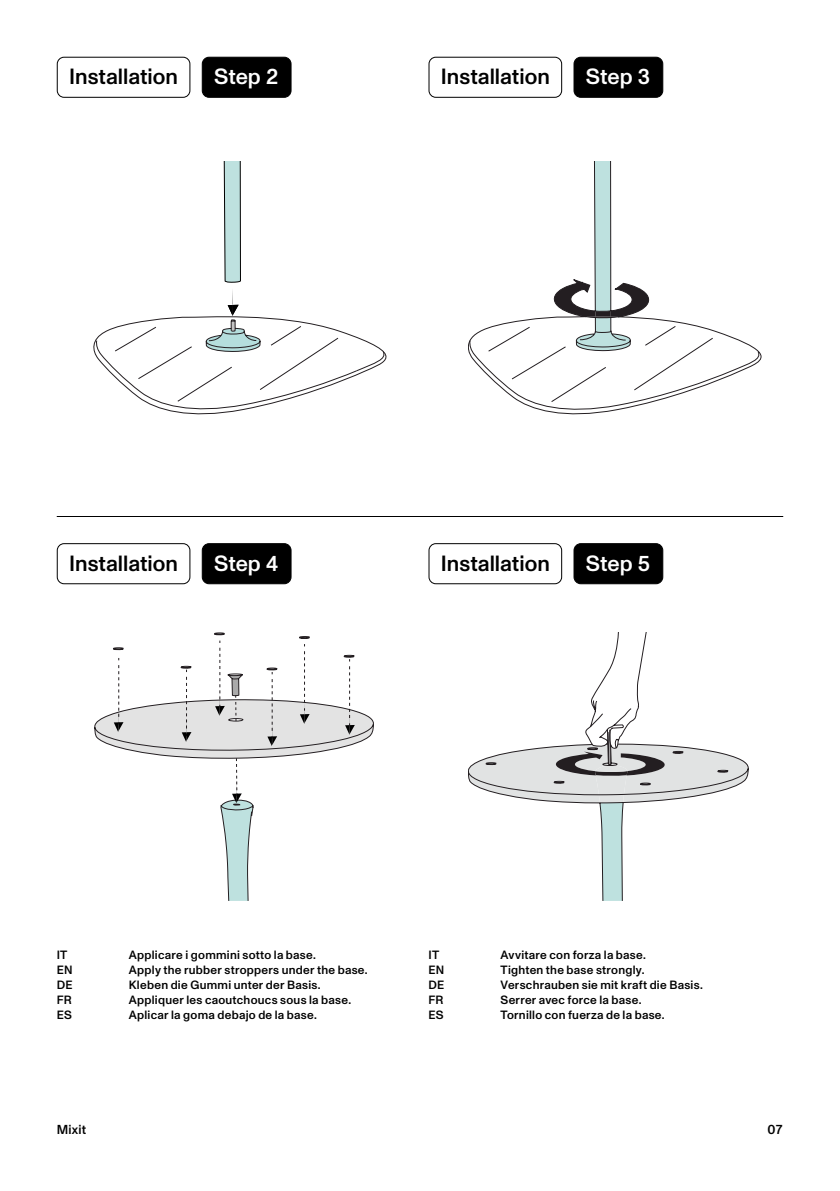
<style>
.page{position:relative;width:840px;height:1191px;background:#fff}
.page>*{position:absolute;margin:0;border:0;box-sizing:border-box;transform-origin:0 0}
.t1{font:500 22px "ABC Monument Grotesk";color:#000}
.t2{font:500 22px "ABC Monument Grotesk";color:#fff}
.t3{font:500 13px "ABC Monument Grotesk";letter-spacing:.02em;color:#000}
.t4{font:500 12px "ABC Monument Grotesk";letter-spacing:.02em;color:#000}
</style>
<div class="page">
<svg style="left:94px;top:161px;width:292px;height:253px"></svg>
<svg style="left:468px;top:161px;width:292px;height:253px"></svg>
<svg style="left:95px;top:632px;width:278px;height:269px"></svg>
<svg style="left:468px;top:632px;width:279px;height:269px"></svg>
<hr style="left:57px;top:516px;width:725px;height:1px;background:#000">
<div style="left:57px;top:57px;width:133px;height:41px;border:1px solid #000;border-radius:7px"></div>
<div style="left:57px;top:543px;width:133px;height:41px;border:1px solid #000;border-radius:7px"></div>
<div style="left:428px;top:57px;width:134px;height:41px;border:1px solid #000;border-radius:7px"></div>
<div style="left:428px;top:543px;width:134px;height:41px;border:1px solid #000;border-radius:7px"></div>
<div style="left:202px;top:57px;width:89px;height:40px;background:#000;border-radius:7px"></div>
<div style="left:202px;top:57px;width:89px;height:41px;border:1px solid #000;border-radius:7px"></div>
<div style="left:202px;top:543px;width:89px;height:41px;background:#000;border-radius:7px"></div>
<div style="left:202px;top:543px;width:89px;height:41px;border:1px solid #000;border-radius:7px"></div>
<div style="left:573px;top:57px;width:89px;height:40px;background:#000;border-radius:7px"></div>
<div style="left:573px;top:57px;width:90px;height:41px;border:1px solid #000;border-radius:7px"></div>
<div style="left:573px;top:543px;width:89px;height:41px;background:#000;border-radius:7px"></div>
<div style="left:573px;top:543px;width:90px;height:41px;border:1px solid #000;border-radius:7px"></div>
<h1 class="t1" style="left:69px;top:64px;width:110px">Installation</h1>
<h1 class="t2" style="left:214px;top:64px;width:67px">Step 2</h1>
<h1 class="t1" style="left:440px;top:64px;width:110px">Installation</h1>
<h1 class="t2" style="left:585px;top:64px;width:67px">Step 3</h1>
<h1 class="t1" style="left:69px;top:550px;width:110px">Installation</h1>
<h1 class="t2" style="left:214px;top:550px;width:67px">Step 4</h1>
<h1 class="t1" style="left:440px;top:550px;width:110px">Installation</h1>
<h1 class="t2" style="left:585px;top:550px;width:67px">Step 5</h1>
<p class="t4" style="left:57px;top:947px;width:12px">IT</p>
<p class="t4" style="left:129px;top:947px;width:188px">Applicare i gommini sotto la base.</p>
<p class="t4" style="left:57px;top:962px;width:17px">EN</p>
<p class="t4" style="left:129px;top:962px;width:240px">Apply the rubber stroppers under the base.</p>
<p class="t4" style="left:57px;top:977px;width:17px">DE</p>
<p class="t4" style="left:129px;top:977px;width:193px">Kleben die Gummi unter der Basis.</p>
<p class="t4" style="left:57px;top:992px;width:17px">FR</p>
<p class="t4" style="left:129px;top:992px;width:224px">Appliquer les caoutchoucs sous la base.</p>
<p class="t4" style="left:57px;top:1007px;width:17px">ES</p>
<p class="t4" style="left:129px;top:1007px;width:189px">Aplicar la goma debajo de la base.</p>
<p class="t4" style="left:428px;top:947px;width:12px">IT</p>
<p class="t4" style="left:500px;top:947px;width:147px">Avvitare con forza la base.</p>
<p class="t4" style="left:428px;top:962px;width:17px">EN</p>
<p class="t4" style="left:500px;top:962px;width:145px">Tighten the base strongly.</p>
<p class="t4" style="left:428px;top:977px;width:17px">DE</p>
<p class="t4" style="left:500px;top:977px;width:204px">Verschrauben sie mit kraft die Basis.</p>
<p class="t4" style="left:428px;top:992px;width:17px">FR</p>
<p class="t4" style="left:500px;top:992px;width:142px">Serrer avec force la base.</p>
<p class="t4" style="left:428px;top:1007px;width:17px">ES</p>
<p class="t4" style="left:500px;top:1007px;width:165px">Tornillo con fuerza de la base.</p>
<p class="t3" style="left:57px;top:1122px;width:31px">Mixit</p>
<p class="t3" style="left:767px;top:1122px;width:17px">07</p>
</div>
